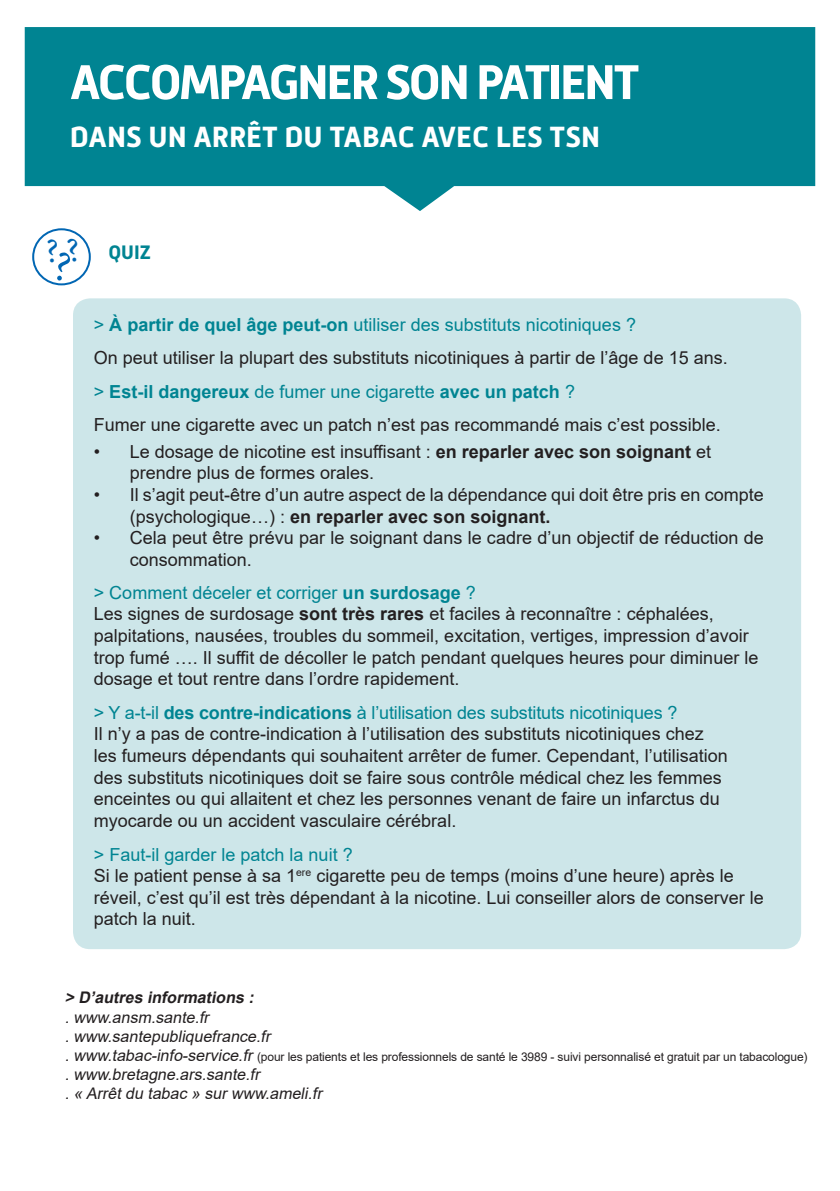
<style>
.page{position:relative;width:840px;height:1191px;background:#fff}
.page>*{position:absolute;margin:0;border:0;box-sizing:border-box;transform-origin:0 0}
.t1{font:700 50px "Mic 32 New";letter-spacing:-.05em;color:#fff}
.t2{font:34px "Minion Pro";color:#0166b3}
.t3{font:700 30px "Mic 32 New";color:#fff}
.t4{font:700 20px "Mic 32 New";color:#008492}
.t5{font:18px/21.6px "Arial";color:#231f20}
.t6{font:italic 16px/19.2px "Arial";color:#231f20}
.t7{font:italic 700 16px "Arial";color:#231f20}
.t8{font:12px "Arial";letter-spacing:-.01em;color:#231f20}
.s1{color:#008492}
.s2{font-weight:700;color:#008492}
.s3{font-weight:700}
.s4{font-style:italic;font-size:16px}
</style>
<div class="page">
<div style="left:73px;top:298px;width:727px;height:651px;background:#cde6e9;border-radius:17px"></div>
<svg style="left:25px;top:27px;width:789px;height:184px;background:#2193a0"></svg>
<div style="left:32px;top:228px;width:59px;height:57px;border:2px solid #0166b3;border-radius:50%"></div>
<svg style="left:54px;top:276px;width:26px;height:6px"></svg>
<h1 class="t1" style="left:70px;top:53px;width:571px">ACCOMPAGNER SON PATIENT</h1>
<h3 class="t3" style="left:70px;top:119px;width:497px">DANS UN ARRÊT DU TABAC AVEC LES TSN</h3>
<h2 class="t2" style="left:46px;top:228px;width:14px">?</h2>
<p class="t4" style="left:108px;top:240px;width:44px">QUIZ</p>
<p class="t5" style="left:94px;top:308px;width:635px;line-height:33.2px"><span class="s1">&gt;</span> <span class="s2">À partir de quel âge peut-on</span> <span class="s1">utiliser des substituts nicotiniques ?<br></span>On peut utiliser la plupart des substituts nicotiniques à partir de l’âge de 15 ans. <span class="s1">&gt;</span> <span class="s2">Est-il dangereux</span> <span class="s1">de fumer une cigarette</span> <span class="s2">avec un patch</span> <span class="s1">?<br></span>Fumer une cigarette avec un patch n’est pas recommandé mais c’est possible.</p>
<p class="t5" style="left:130px;top:440px;width:582px;text-indent:-36px">• Le dosage de nicotine est insuffisant : <span class="s3">en reparler avec son soignant</span> et prendre plus de formes orales.</p>
<p class="t5" style="left:130px;top:484px;width:635px;text-indent:-36px">• Il s’agit peut-être d’un autre aspect de la dépendance qui doit être pris en compte (psychologique…) : <span class="s3">en reparler avec son soignant.</span></p>
<p class="t5" style="left:130px;top:527px;width:635px;text-indent:-36px">• Cela peut être prévu par le soignant dans le cadre d’un objectif de réduction de consommation.</p>
<p class="t5" style="left:94px;top:581px;width:665px"><span class="s1">&gt; Comment déceler et corriger</span> <span class="s2">un surdosage</span> <span class="s1">?<br></span>Les signes de surdosage <span class="s3">sont très rares</span> et faciles à reconnaître : céphalées, palpitations, nausées, troubles du sommeil, excitation, vertiges, impression d’avoir trop fumé …. Il suffit de décoller le patch pendant quelques heures pour diminuer le dosage et tout rentre dans l’ordre rapidement.</p>
<p class="t5" style="left:94px;top:701px;width:635px"><span class="s1">&gt; Y a-t-il</span> <span class="s2">des contre-indications</span> <span class="s1">à l’utilisation des substituts nicotiniques ?<br></span>Il n’y a pas de contre-indication à l’utilisation des substituts nicotiniques chez les fumeurs dépendants qui souhaitent arrêter de fumer. Cependant, l’utilisation des substituts nicotiniques doit se faire sous contrôle médical chez les femmes enceintes ou qui allaitent et chez les personnes venant de faire un infarctus du myocarde ou un accident vasculaire cérébral.</p>
<p class="t5" style="left:94px;top:843px;width:671px"><span class="s1">&gt; Faut-il garder le patch la nuit ?<br></span>Si le patient pense à sa 1<sup>ere</sup> cigarette peu de temps (moins d’une heure) après le réveil, c’est qu’il est très dépendant à la nicotine. Lui conseiller alors de conserver le patch la nuit.</p>
<p class="t7" style="left:65px;top:986px;width:194px">&gt; D’autres informations :</p>
<p class="t6" style="left:65px;top:1007px;width:211px">.www.ansm.sante.fr .www.santepubliquefrance.fr</p>
<p class="t8" style="left:65px;top:1048px;width:744px"><span class="s4">.www.tabac-info-service.fr</span>(pour les patients et les professionnels de santé le 3989 - suivi personnalisé et gratuit par un tabacologue)</p>
<p class="t6" style="left:65px;top:1064px;width:262px">.www.bretagne.ars.sante.fr<br>.« Arrêtdu tabac » surwww.ameli.fr</p>
</div>
